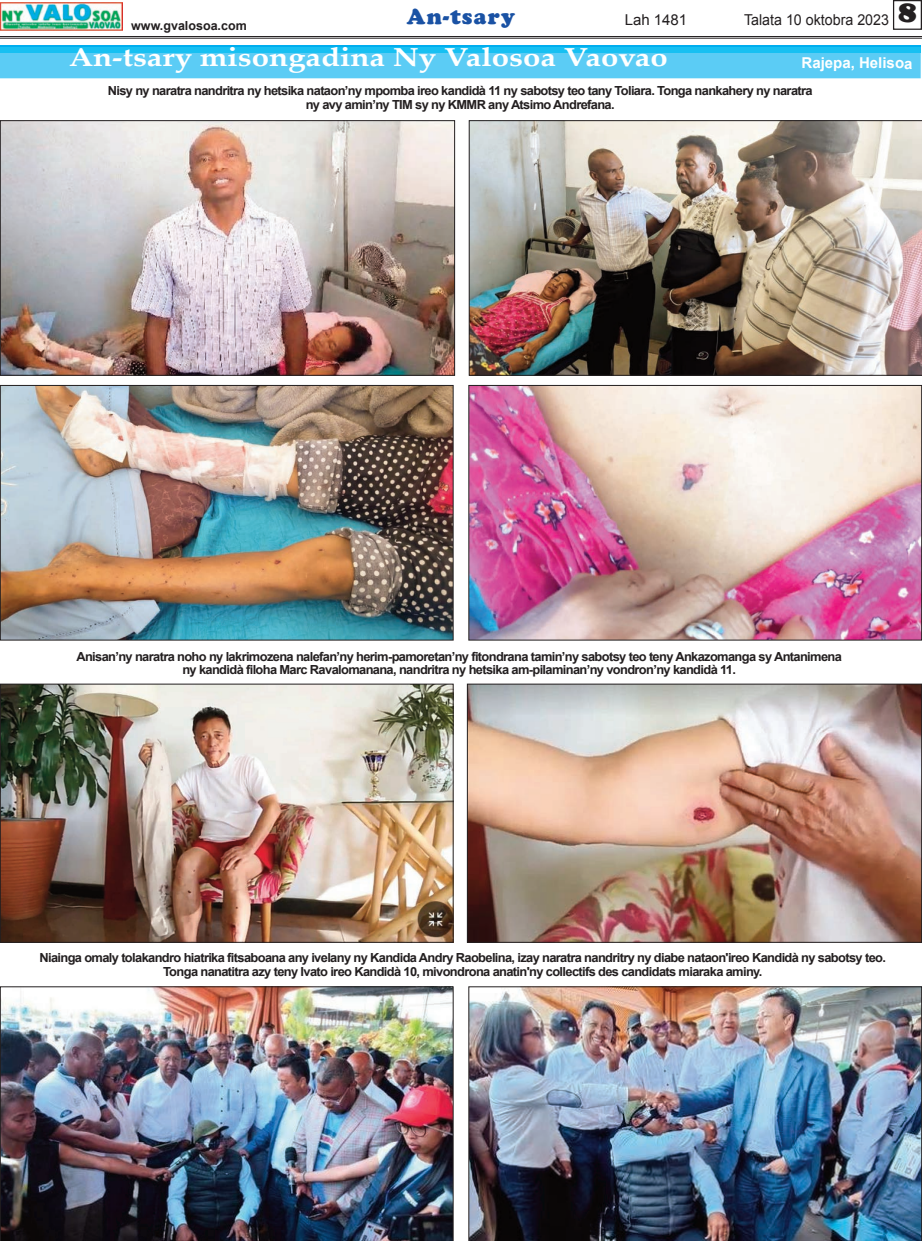
<style>
.page{position:relative;width:922px;height:1241px;background:#fff}
.page>*{position:absolute;margin:0;border:0;box-sizing:border-box;transform-origin:0 0}
.t1{font:700 26px "Palatino Linotype";letter-spacing:-.005em;color:#fff;scale:1.2 1}
.t2{font:900 22.5px "Cooper";letter-spacing:.05em;color:#1a52a4}
.t3{font:15px "Arial";color:#231f20;scale:.95 1}
.t4{font:700 15px "Arial";letter-spacing:-.005em;color:#fff}
.t5{font:15px "Arial";color:#231f20}
.t6{font:700 12.5px/13.8px "Arial";letter-spacing:-.05em;color:#231f20;text-align:center}
.t7{font:700 12.5px "Arial";color:#231f20}
</style>
<div class="page">
<hr style="left:0;top:36px;width:921px;height:1px;background:#231f20">
<hr style="left:0;top:38px;width:921px;height:1px;background:#231f20">
<svg style="left:122px;top:2px;width:1px;height:29px"></svg>
<img style="left:1px;top:2px;width:121px;height:29px">
<div style="left:892px;top:0;width:29px;height:30px;border:1px solid #231f20"></div>
<div style="left:0;top:44px;width:920px;height:8px;background:#00aeef"></div>
<div style="left:0;top:52px;width:920px;height:26px;background:#5bccf5"></div>
<div style="left:0;top:47px;width:920px;height:5px;background:#17c0f2"></div>
<img style="left:0;top:986px;width:453px;height:254px">
<img style="left:468px;top:986px;width:453px;height:254px">
<img style="left:2px;top:387px;width:449px;height:251px">
<div style="left:0;top:385px;width:453px;height:255px;border:1px solid #231f20"></div>
<img style="left:470px;top:387px;width:449px;height:251px">
<div style="left:468px;top:385px;width:453px;height:255px;border:1px solid #231f20"></div>
<img style="left:2px;top:122px;width:451px;height:251px">
<div style="left:0;top:120px;width:455px;height:255px;border:1px solid #231f20"></div>
<img style="left:2px;top:685px;width:449px;height:255px">
<div style="left:0;top:683px;width:453px;height:259px;border:1px solid #231f20"></div>
<img style="left:469px;top:685px;width:450px;height:255px">
<div style="left:467px;top:683px;width:454px;height:259px;border:1px solid #231f20"></div>
<img style="left:469px;top:120px;width:452px;height:255px">
<p class="t7" style="left:131px;top:19px;width:117px">www.gvalosoa.com</p>
<h2 class="t2" style="left:407px;top:3px;width:110px">An-tsary</h2>
<p class="t5" style="left:624px;top:11px;width:64px">Lah 1481</p>
<p class="t3" style="left:743px;top:12px;width:183px">Talata 10 oktobra 2023 <sup>8</sup></p>
<h1 class="t1" style="left:69px;top:47px;width:500px">An-tsary misongadina Ny Valosoa Vaovao</h1>
<p class="t4" style="left:801px;top:55px;width:112px">Rajepa, Helisoa</p>
<p class="t6" style="left:108px;top:84px;width:706px">Nisy ny naratra nandritra ny hetsika nataon’ny mpomba ireo kandidà 11 ny sabotsy teo tany Toliara. Tonga nankahery ny naratra ny avy amin’ny TIM sy ny KMMR any Atsimo Andrefana.</p>
<p class="t6" style="left:76px;top:649px;width:766px">Anisan’ny naratra noho ny lakrimozena nalefan’ny herim-pamoretan’ny fitondrana tamin’ny sabotsy teo teny Ankazomanga sy Antanimena ny kandidà filoha Marc Ravalomanana, nandritra ny hetsika am-pilaminan’ny vondron’ny kandidà 11.</p>
<p class="t6" style="left:39px;top:950px;width:847px">Niainga omaly tolakandro hiatrika fitsaboana any ivelany ny Kandida Andry Raobelina, izay naratra nandritry ny diabe nataon'ireo Kandidà ny sabotsy teo.<br>Tonga nanatitra azy teny Ivato ireo Kandidà 10, mivondrona anatin'ny collectifs des candidats miaraka aminy.</p>
</div>
